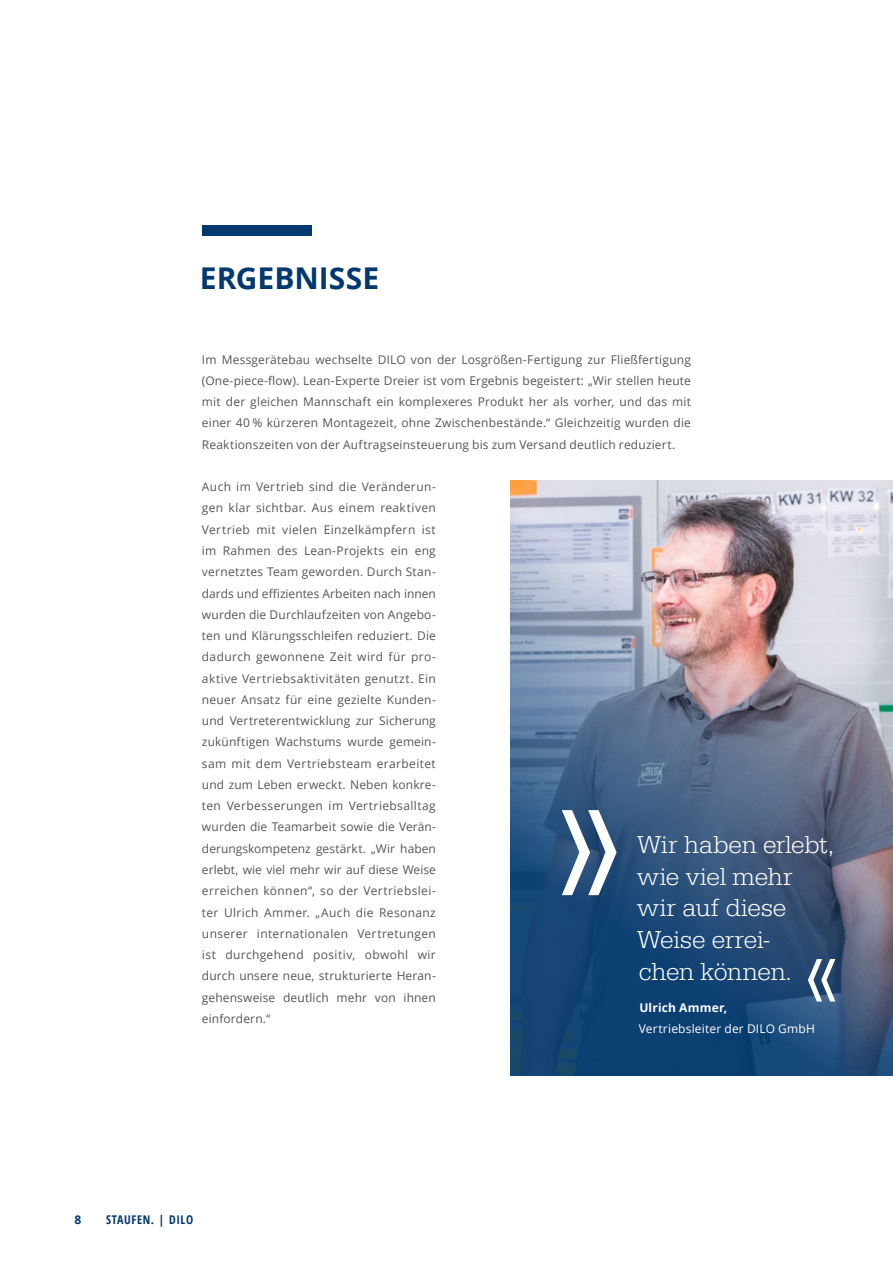
<style>
.page{position:relative;width:893px;height:1263px;background:#fff}
.page>*{position:absolute;margin:0;border:0;box-sizing:border-box;transform-origin:0 0}
.t1{font:700 30px "Open Sans";color:#00396f}
.t2{font:300 25.5px/32px "Serifa";letter-spacing:-.01em;color:#fff}
.t3{font:12px/21.3px "Open Sans";letter-spacing:.01em;color:#565656;text-align:justify}
.t4{font:12px "Open Sans";letter-spacing:.015em;color:#fff}
.t5{font:700 12px "Open Sans Condensed";letter-spacing:.05em;color:#00396f}
.t6{font:700 12px "Open Sans";letter-spacing:.015em;color:#fff}
.t7{font:700 12px "Open Sans";color:#00396f}
.s1{font-family:"Open Sans"}
</style>
<div class="page">
<img style="left:510px;top:480px;width:383px;height:596px">
<div style="left:202px;top:225px;width:110px;height:11px;background:#00396f"></div>
<svg style="left:562px;top:810px;width:55px;height:85px"></svg>
<svg style="left:808px;top:959px;width:27px;height:42px"></svg>
<h1 class="t1" style="left:200px;top:257px;width:181px">ERGEBNISSE</h1>
<p class="t3" style="left:202px;top:348px;width:490px">Im Messgerätebau wechselte DILO von der Losgrößen-Fertigung zur Fließfertigung (One-piece-flow). Lean-Experte Dreier ist vom Ergebnis begeistert: „Wir stellen heute mit der gleichen Mannschaft ein komplexeres Produkt her als vorher, und das mit einer 40 % kürzeren Montagezeit, ohne Zwischenbestände.“ Gleichzeitig wurden die Reaktionszeiten von der Auftragseinsteuerung bis zum Versand deutlich reduziert.</p>
<p class="t3" style="left:202px;top:476px;width:235px">Auch im Vertrieb sind die Veränderun&shy;gen klar sichtbar. Aus einem reaktiven Vertrieb mit vielen Einzelkämpfern ist im Rahmen des Lean-Projekts ein eng vernetztes Team geworden. Durch Stan&shy;dards und effizientes Arbeiten nach innen wurden die Durchlaufzeiten von Angebo&shy;ten und Klärungsschleifen reduziert. Die dadurch gewonnene Zeit wird für pro&shy;aktive Vertriebsaktivitäten genutzt. Ein neuer Ansatz für eine gezielte Kunden&shy;und Vertreterentwicklung zur Sicherung zukünftigen Wachstums wurde gemein&shy;sam mit dem Vertriebsteam erarbeitet und zum Leben erweckt. Neben konkre&shy;ten Verbesserungen im Vertriebsalltag wurden die Teamarbeit sowie die Verän&shy;derungskompetenz gestärkt. „Wir haben erlebt, wie viel mehr wir auf diese Weise erreichen können“, so der Vertriebslei&shy;ter Ulrich Ammer. „Auch die Resonanz unserer internationalen Vertretungen ist durchgehend positiv, obwohl wir durch unsere neue, strukturierte Heran&shy;gehensweise deutlich mehr von ihnen einfordern.“</p>
<h2 class="t2" style="left:637px;top:828px;width:198px">Wir haben erlebt, wie viel mehr wir auf diese<br>Weise errei-<br>chen können.</h2>
<p class="t6" style="left:639px;top:999px;width:90px">Ulrich Ammer,</p>
<p class="t4" style="left:639px;top:1021px;width:177px">Vertriebsleiter der DILO GmbH</p>
<p class="t7" style="left:74px;top:1211px;width:8px">8</p>
<p class="t5" style="left:106px;top:1211px;width:88px">STAUFEN. <span class="s1">|</span> DILO</p>
</div>
